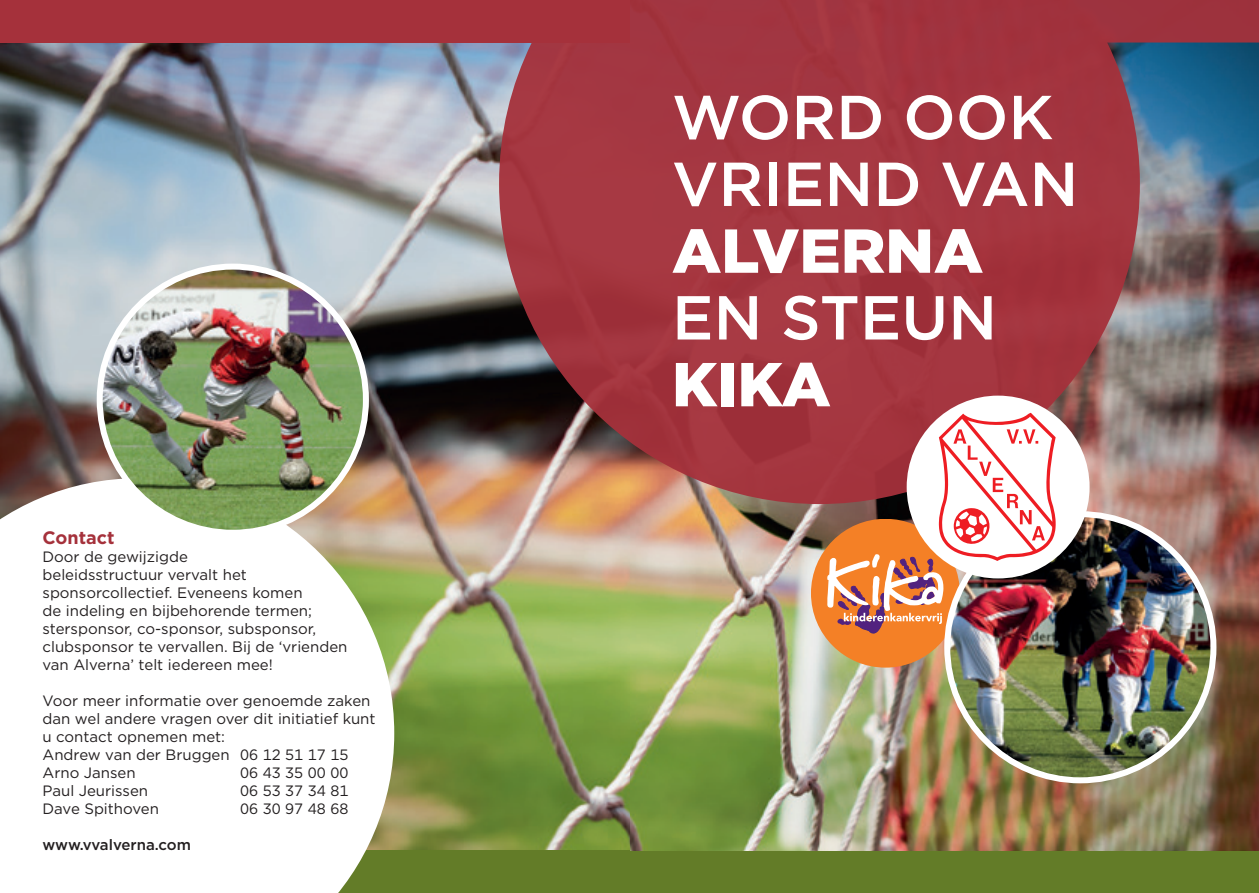
<style>
.page{position:relative;width:1259px;height:893px;background:#fff}
.page>*{position:absolute;margin:0;border:0;box-sizing:border-box;transform-origin:0 0}
.t1{font:500 61.95px/66.8px "Gotham";color:#fff}
.t2{font:900 61.95px "Gotham";color:#fff}
.t3{font:700 18px "Gotham";color:#a5313b}
.t4{font:15px/18px "Gotham";color:#231f20}
.t5{font:500 15px "Gotham";letter-spacing:-.005em;color:#231f20}
</style>
<div class="page">
<div style="left:629px;top:850px;width:630px;height:43px;background:#637c28"></div>
<img style="left:394px;top:504px;width:865px;height:346px">
<div style="left:811px;top:519px;width:149px;height:149px;background:#f48026;border-radius:74px"></div>
<img style="left:0;top:0;width:1259px;height:504px">
<div style="left:0;top:850px;width:629px;height:43px;background:#637c28"></div>
<img style="left:947px;top:514px;width:266px;height:264px">
<svg style="left:0;top:478px;width:394px;height:415px"></svg>
<img style="left:100px;top:268px;width:266px;height:263px">
<div style="left:97px;top:264px;width:272px;height:272px;border:6px solid #fff;border-radius:50%"></div>
<div style="left:906px;top:396px;width:183px;height:182px;background:#fff;border-radius:50%"></div>
<svg style="left:827px;top:413px;width:228px;height:220px"></svg>
<p class="t3" style="left:43px;top:526px;width:74px">Contact</p>
<p class="t4" style="left:43px;top:548px;width:306px">Door de gewijzigde<br>beleidsstructuur vervalt het sponsorcollectief. Eveneens komen<br>de indeling en bijbehorende termen; stersponsor, co-sponsor, subsponsor, clubsponsor te vervallen. Bij de ‘vrienden van Alverna’ telt iedereen mee!</p>
<p class="t4" style="left:43px;top:692px;width:334px">Voor meer informatie over genoemde zaken dan wel andere vragen over dit initiatief kunt u contact opnemen met:<br>Andrew van der Bruggen 06 12 51 17 15<br>Arno Jansen</p>
<p class="t4" style="left:240px;top:764px;width:109px">06 43 35 00 00</p>
<p class="t4" style="left:43px;top:782px;width:107px">Paul Jeurissen</p>
<p class="t4" style="left:240px;top:782px;width:109px">06 53 37 34 81</p>
<p class="t4" style="left:43px;top:800px;width:118px">Dave Spithoven</p>
<p class="t4" style="left:240px;top:800px;width:109px">06 30 97 48 68</p>
<p class="t5" style="left:43px;top:835px;width:150px">www.vvalverna.com</p>
<h1 class="t1" style="left:672px;top:83px;width:408px">WORD OOK<br>VRIEND VAN</h1>
<h1 class="t2" style="left:672px;top:208px;width:313px">ALVERNA</h1>
<h1 class="t1" style="left:672px;top:283px;width:327px">EN STEUN</h1>
<h1 class="t2" style="left:672px;top:342px;width:160px">KIKA</h1>
</div>
